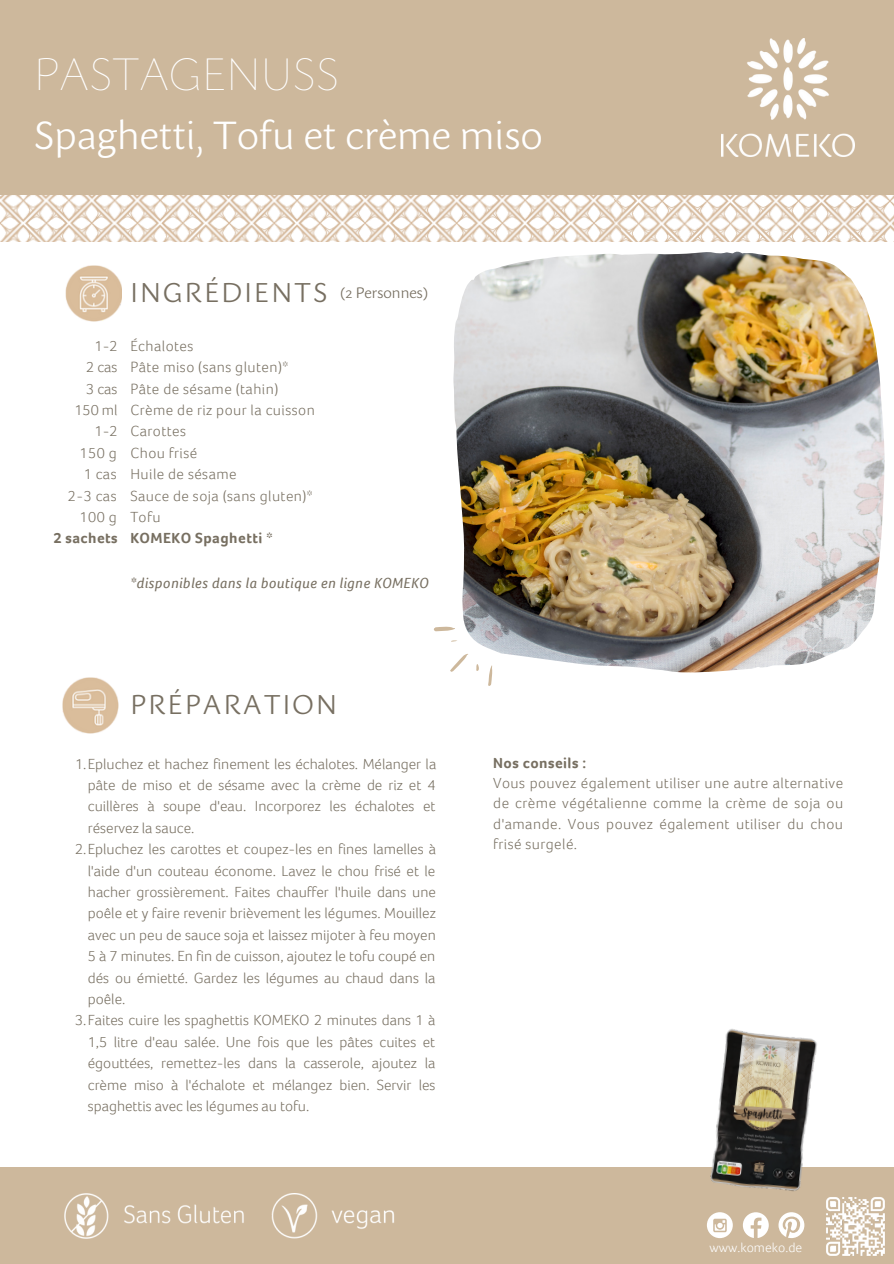
<style>
.page{position:relative;width:894px;height:1264px;background:#fff}
.page>*{position:absolute;margin:0;border:0;box-sizing:border-box;transform-origin:0 0}
.t1{font:100 45px "Sharik Sans";letter-spacing:-.005em;color:#fff}
.t2{font:300 39px "Sharik Sans";color:#fff}
.t3{font:300 27px "Sharik Sans";letter-spacing:.08em;color:#776f61}
.t4{font:300 15px/21.5px "Foco";letter-spacing:.03em;color:#776f61;text-align:justify}
.t5{font:italic 15px "Foco";letter-spacing:.03em;color:#776f61}
.t6{font:700 15px "Foco";letter-spacing:.03em;color:#776f61}
.t7{font:300 15px "Sharik Sans";color:#776f61}
.t8{font:300 13.5px "Foco";color:#fff}
</style>
<div class="page">
<svg style="left:450px;top:667px;width:43px;height:19px"></svg>
<svg style="left:433px;top:626px;width:20px;height:16px"></svg>
<img style="left:0;top:195px;width:614px;height:46px">
<img style="left:614px;top:195px;width:279px;height:46px">
<div style="left:0;top:0;width:893px;height:195px;background:#cdb89c"></div>
<img style="left:721px;top:38px;width:133px;height:119px">
<div style="left:0;top:1166px;width:893px;height:97px;background:#cdb89c"></div>
<svg style="left:778px;top:1212px;width:26px;height:25px"></svg>
<svg style="left:742px;top:1212px;width:26px;height:25px"></svg>
<svg style="left:706px;top:1212px;width:26px;height:26px"></svg>
<svg style="left:713px;top:1218px;width:13px;height:14px"></svg>
<img style="left:826px;top:1197px;width:59px;height:59px">
<img style="left:64px;top:1193px;width:180px;height:45px">
<img style="left:706px;top:1029px;width:116px;height:163px">
<img style="left:66px;top:265px;width:56px;height:56px">
<img style="left:62px;top:677px;width:57px;height:56px">
<img style="left:453px;top:251px;width:430px;height:421px">
<img style="left:271px;top:1193px;width:123px;height:46px">
<p class="t1" style="left:34px;top:46px;width:307px">PASTAGENUSS</p>
<p class="t2" style="left:34px;top:111px;width:510px">Spaghetti, Tofu et crème miso</p>
<p class="t3" style="left:130px;top:276px;width:199px">INGRÉDIENTS</p>
<p class="t7" style="left:340px;top:283px;width:89px">(2 Personnes)</p>
<p class="t4" style="left:95px;top:337px;width:24px">1-2</p>
<p class="t4" style="left:86px;top:358px;width:33px">2 cas</p>
<p class="t4" style="left:86px;top:379px;width:33px">3 cas</p>
<p class="t4" style="left:74px;top:401px;width:45px">150 ml</p>
<p class="t4" style="left:95px;top:422px;width:24px">1-2</p>
<p class="t4" style="left:79px;top:444px;width:39px">150 g</p>
<p class="t4" style="left:84px;top:465px;width:34px">1 cas</p>
<p class="t4" style="left:68px;top:486px;width:50px">2-3 cas</p>
<p class="t4" style="left:79px;top:508px;width:39px">100 g</p>
<p class="t6" style="left:53px;top:532px;width:66px">2 sachets</p>
<p class="t4" style="left:130px;top:337px;width:65px">Échalotes</p>
<p class="t4" style="left:130px;top:358px;width:159px">Pâte miso (sans gluten)*</p>
<p class="t4" style="left:130px;top:379px;width:149px">Pâte de sésame (tahin)</p>
<p class="t4" style="left:130px;top:401px;width:186px">Crème de riz pour la cuisson</p>
<p class="t4" style="left:130px;top:422px;width:57px">Carottes</p>
<p class="t4" style="left:130px;top:444px;width:68px">Chou frisé</p>
<p class="t4" style="left:130px;top:465px;width:108px">Huile de sésame</p>
<p class="t4" style="left:130px;top:486px;width:184px">Sauce de soja (sans gluten)*</p>
<p class="t4" style="left:130px;top:508px;width:32px">Tofu</p>
<p class="t6" style="left:130px;top:532px;width:144px">KOMEKO Spaghetti *</p>
<p class="t5" style="left:130px;top:575px;width:300px">*disponibles dans la boutique en ligne KOMEKO</p>
<p class="t3" style="left:130px;top:688px;width:208px">PRÉPARATION</p>
<p class="t4" style="left:88px;top:754px;width:350px;text-indent:-13px">1.Epluchez et hachez finement les échalotes. Mélanger la pâte de miso et de sésame avec la crème de riz et 4 cuillères à soupe d'eau. Incorporez les échalotes et réservez la sauce.</p>
<p class="t4" style="left:88px;top:840px;width:350px;text-indent:-13px">2.Epluchez les carottes et coupez-les en fines lamelles à l'aide d'un couteau économe. Lavez le chou frisé et le hacher grossièrement. Faites chauffer l'huile dans une poêle et y faire revenir brièvement les légumes. Mouillez avec un peu de sauce soja et laissez mijoter à feu moyen 5 à 7 minutes. En fin de cuisson, ajoutez le tofu coupé en dés ou émietté. Gardez les légumes au chaud dans la poêle.</p>
<p class="t4" style="left:88px;top:1011px;width:349px;text-indent:-13px">3.Faites cuire les spaghettis KOMEKO 2 minutes dans 1 à 1,5 litre d'eau salée. Une fois que les pâtes cuites et égouttées, remettez-les dans la casserole, ajoutez la crème miso à l'échalote et mélangez bien. Servir les spaghettis avec les légumes au tofu.</p>
<p class="t6" style="left:493px;top:757px;width:94px">Nos conseils :</p>
<p class="t4" style="left:493px;top:774px;width:351px;line-height:20.2px">Vous pouvez également utiliser une autre alternative de crème végétalienne comme la crème de soja ou d'amande. Vous pouvez également utiliser du chou frisé surgelé.</p>
<p class="t8" style="left:709px;top:1242px;width:94px">www.komeko.de</p>
</div>
